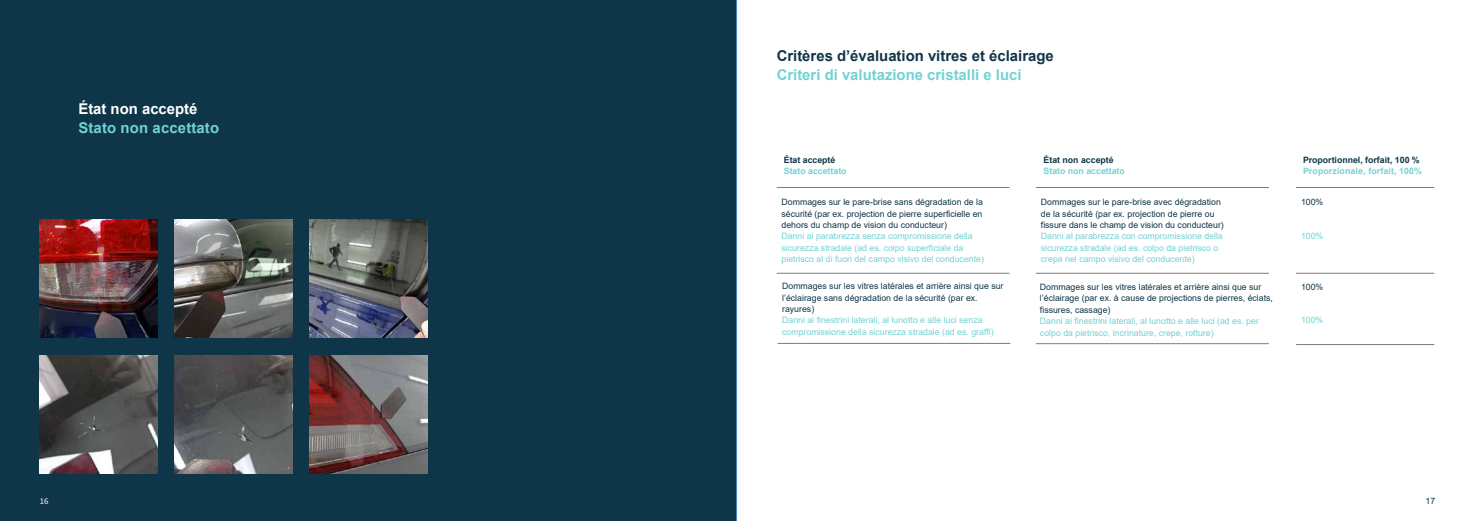
<style>
.page{position:relative;width:1474px;height:521px;background:#fff}
.page>*{position:absolute;margin:0;border:0;box-sizing:border-box;transform-origin:0 0}
.t1{font:700 14.88px "Arial";color:#73d2d2}
.t2{font:700 14.88px "Arial";color:#0f3549}
.t3{font:700 14.88px "Arial";color:#fff}
.t4{font:8.75px/11.4px "Arial";color:#0f3549}
.t5{font:8.75px/11.4px "Arial";color:#73d2d2}
.t6{font:700 8.75px "Arial";color:#73d2d2}
.t7{font:700 8.75px "Arial";color:#0f3549}
.t8{font:8.75px "Arial";color:#0f3549}
.t9{font:8.75px "Arial";color:#73d2d2}
.t10{font:8.75px "Source Sans Pro";color:#fff}
</style>
<div class="page">
<div style="left:0;top:0;width:737px;height:521px;background:#0f3549"></div>
<img style="left:40px;top:355px;width:118px;height:118px">
<img style="left:175px;top:355px;width:117px;height:118px">
<img style="left:309px;top:355px;width:118px;height:118px">
<img style="left:40px;top:220px;width:118px;height:118px">
<img style="left:175px;top:220px;width:117px;height:118px">
<img style="left:309px;top:220px;width:118px;height:118px">
<hr style="left:776px;top:273px;width:233px;height:1px;background:#7b7c7d">
<hr style="left:1035px;top:273px;width:233px;height:1px;background:#7b7c7d">
<hr style="left:1295px;top:273px;width:139px;height:1px;background:#7b7c7d">
<hr style="left:1035px;top:343px;width:233px;height:1px;background:#7b7c7d">
<hr style="left:1295px;top:344px;width:139px;height:1px;background:#7b7c7d">
<hr style="left:776px;top:187px;width:233px;height:1px;background:#7b7c7d">
<hr style="left:1035px;top:187px;width:233px;height:1px;background:#7b7c7d">
<hr style="left:1295px;top:187px;width:139px;height:1px;background:#7b7c7d">
<hr style="left:777px;top:343px;width:233px;height:1px;background:#7b7c7d">
<h1 class="t3" style="left:78px;top:99px;width:121px">État non accepté</h1>
<h1 class="t1" style="left:78px;top:117px;width:142px">Stato non accettato</h1>
<h1 class="t2" style="left:776px;top:46px;width:278px">Critères d’évaluation vitres et éclairage</h1>
<h1 class="t1" style="left:776px;top:64px;width:246px">Criteri di valutazione cristalli e luci</h1>
<p class="t7" style="left:783px;top:153px;width:53px">État accepté</p>
<p class="t6" style="left:783px;top:165px;width:64px">Stato accettato</p>
<p class="t4" style="left:781px;top:196px;width:203px;text-align:justify">Dommages sur le pare-brise sans dégradation de la sécurité (par ex. projection de pierre superficielle en dehors du champ de vision du conducteur)</p>
<p class="t5" style="left:781px;top:230px;width:204px">Danni al parabrezza senza compromissione della sicurezza stradale (ad es. colpo superficiale da pietrisco al di fuori del campo visivo del conducente)</p>
<p class="t4" style="left:782px;top:280px;width:223px">Dommages sur les vitres latérales et arrière ainsi que sur l’éclairage sans dégradation de la sécurité (par ex. rayures)</p>
<p class="t5" style="left:782px;top:314px;width:213px">Danni ai finestrini laterali, al lunotto e alle luci senza compromissione della sicurezza stradale (ad es. graffi)</p>
<p class="t7" style="left:1043px;top:153px;width:72px">État non accepté</p>
<p class="t6" style="left:1043px;top:165px;width:83px">Stato non accettato</p>
<p class="t4" style="left:1040px;top:196px;width:184px">Dommages sur le pare-brise avec dégradation de la sécurité (par ex. projection de pierre ou fissure dans le champ de vision du conducteur)</p>
<p class="t5" style="left:1040px;top:231px;width:183px">Danni al parabrezza con compromissione della sicurezza stradale (ad es. colpo da pietrisco o crepa nel campo visivo del conducente)</p>
<p class="t4" style="left:1040px;top:281px;width:234px">Dommages sur les vitres latérales et arrière ainsi que sur l’éclairage (par ex. à cause de projections de pierres, éclats, fissures, cassage)</p>
<p class="t5" style="left:1040px;top:315px;width:220px">Danni ai finestrini laterali, al lunotto e alle luci (ad es. per colpo da pietrisco, incrinature, crepe, rotture)</p>
<p class="t7" style="left:1302px;top:154px;width:118px">Proportionnel, forfait, 100 %</p>
<p class="t6" style="left:1302px;top:165px;width:121px">Proporzionale, forfait, 100%</p>
<p class="t8" style="left:1300px;top:196px;width:24px">100%</p>
<p class="t9" style="left:1300px;top:230px;width:24px">100%</p>
<p class="t8" style="left:1300px;top:280px;width:24px">100%</p>
<p class="t9" style="left:1300px;top:314px;width:24px">100%</p>
<p class="t10" style="left:40px;top:495px;width:10px">16</p>
<p class="t8" style="left:1425px;top:495px;width:11px">17</p>
</div>
